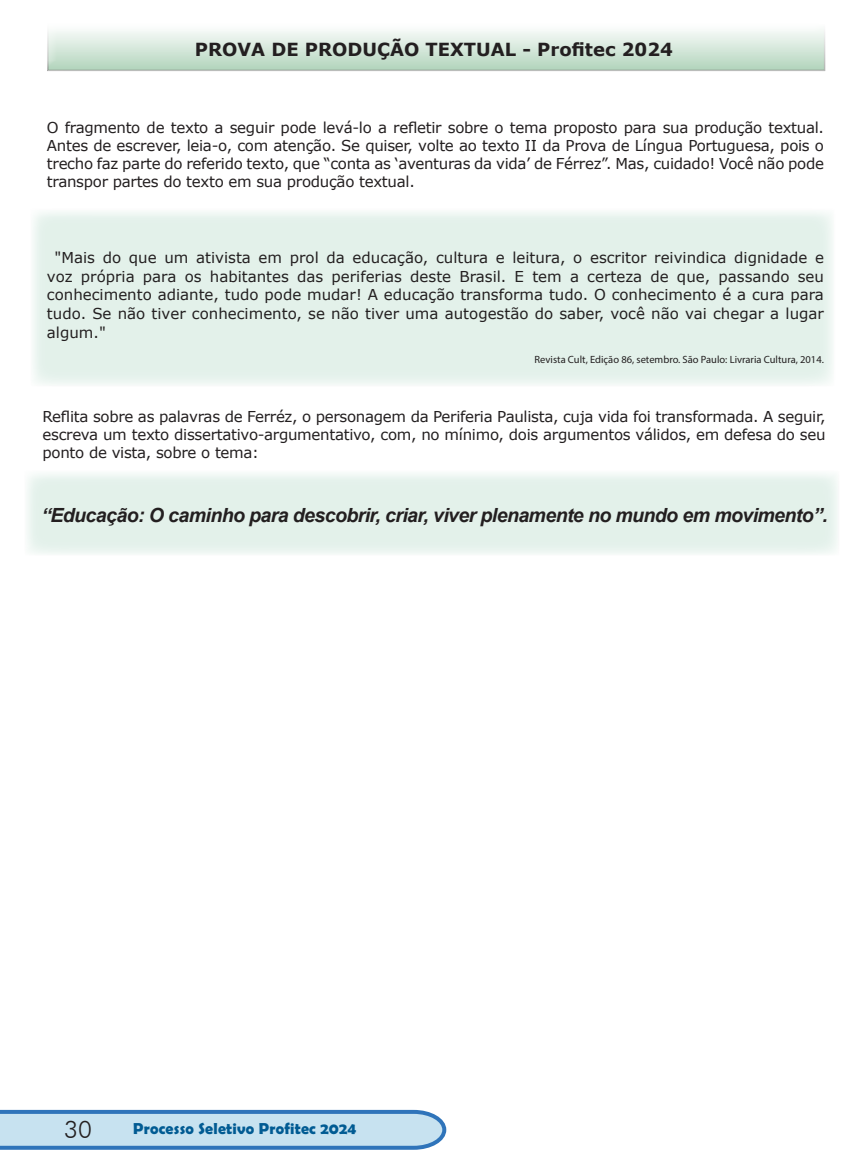
<style>
.page{position:relative;width:868px;height:1170px;background:#fff}
.page>*{position:absolute;margin:0;border:0;box-sizing:border-box;transform-origin:0 0}
.t1{font:300 24px "Futura BT";color:#231f20}
.Enunciado_Resposta{font:italic 700 19.5px "Arial";letter-spacing:-.03em;color:#231f20}
.Enunciado_Resposta-2{font:700 18px "Verdana";color:#231f20}
.t2{font:700 16.05px "Berlin Sans FB Demi";letter-spacing:.015em;color:#015b93}
.Enunciado_Resposta-3{font:15px/18.8px "Verdana";letter-spacing:-.02em;color:#231f20;text-align:justify}
.Enunciado_Resposta-4{font:10.5px "Myriad Pro";color:#231f20}
</style>
<div class="page">
<svg style="left:0;top:1109px;width:446px;height:40px"></svg>
<div style="left:22px;top:468px;width:818px;height:88px;background:#fff;opacity:.75"></div>
<div style="left:28px;top:207px;width:809px;height:179px;background:#fff;opacity:.75"></div>
<div style="left:39px;top:18px;width:786px;height:54px;background:#fff;opacity:.75"></div>
<p class="Enunciado_Resposta-2" style="left:195px;top:36px;width:479px">PROVA DE PRODUÇÃO TEXTUAL - Profitec 2024</p>
<p class="Enunciado_Resposta-3" style="left:47px;top:118px;width:778px;line-height:18.3px">O fragmento de texto a seguir pode levá-lo a refletir sobre o tema proposto para sua produção textual.<br>Antes de escrever, leia-o, com atenção. Se quiser, volte ao texto II da Prova de Língua Portuguesa, pois o trecho faz parte do referido texto, que “conta as ‘aventuras da vida’ de Férrez”. Mas, cuidado! Você não pode transpor partes do texto em sua produção textual.</p>
<p class="Enunciado_Resposta-3" style="left:47px;top:248px;width:778px;text-indent:8px">"Mais do que um ativista em prol da educação, cultura e leitura, o escritor reivindica dignidade e voz própria para os habitantes das periferias deste Brasil. E tem a certeza de que, passando seu conhecimento adiante, tudo pode mudar! A educação transforma tudo. O conhecimento é a cura para tudo. Se não tiver conhecimento, se não tiver uma autogestão do saber, você não vai chegar a lugar algum."</p>
<p class="Enunciado_Resposta-4" style="left:534px;top:353px;width:291px">Revista Cult, Edição 86, setembro. São Paulo: Livraria Cultura, 2014.</p>
<p class="Enunciado_Resposta-3" style="left:43px;top:408px;width:784px;line-height:18px">Reflita sobre as palavras de Ferréz, o personagem da Periferia Paulista, cuja vida foi transformada. A seguir, escreva um texto dissertativo-argumentativo, com, no mínimo, dois argumentos válidos, em defesa do seu ponto de vista, sobre o tema:</p>
<p class="Enunciado_Resposta" style="left:41px;top:502px;width:787px">“Educação: O caminho para descobrir, criar, viver plenamente no mundo em movimento”.</p>
<h1 class="t1" style="left:64px;top:1114px;width:29px">30</h1>
<p class="t2" style="left:133px;top:1119px;width:225px">Processo Seletivo Profitec 2024</p>
</div>
